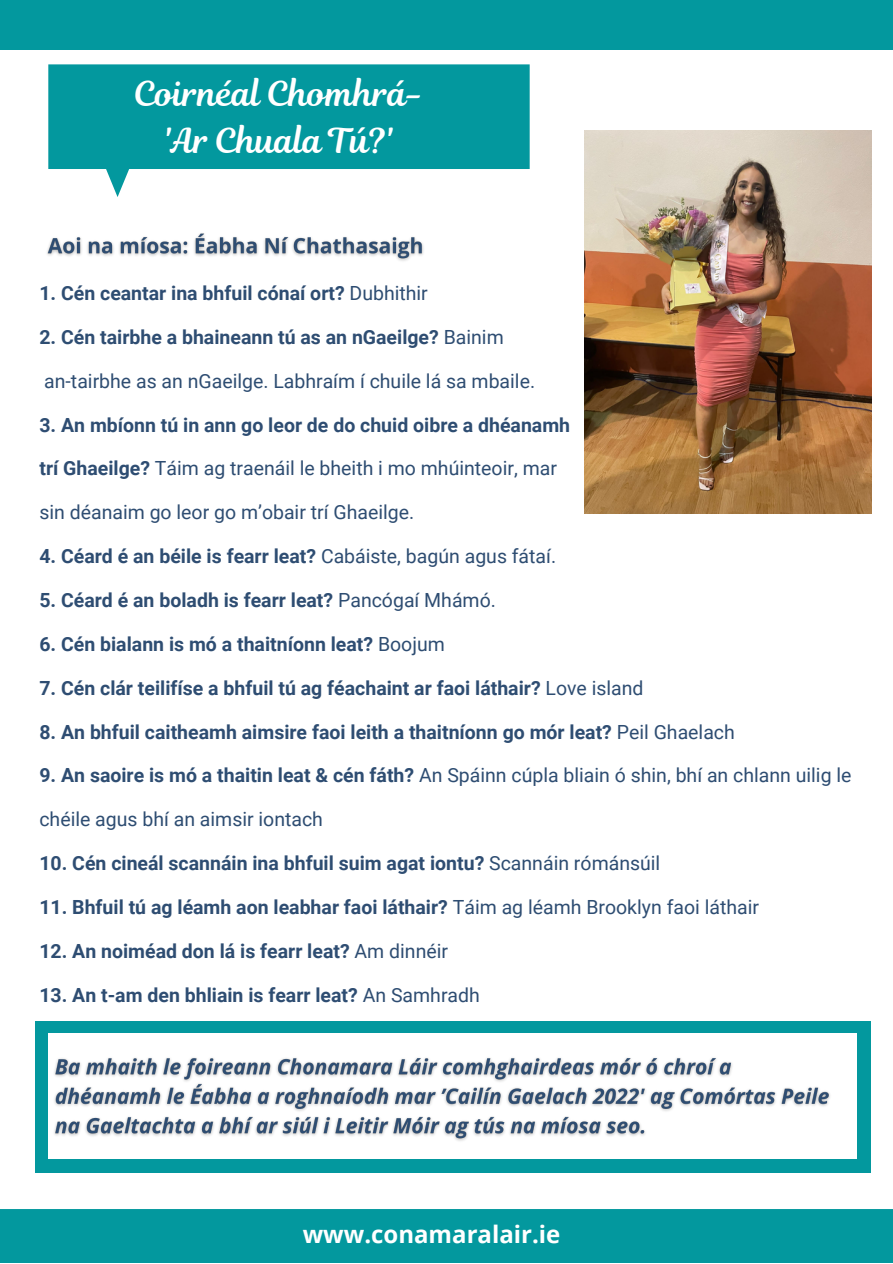
<style>
.page{position:relative;width:893px;height:1264px;background:#fff}
.page>*{position:absolute;margin:0;border:0;box-sizing:border-box;transform-origin:0 0}
.t1{font:34.05px/47px "RTL Romman Regular";color:#fff;text-align:center}
.t2{font:700 24px "Open Sans";color:#fff}
.t3{font:700 19.5px "Roboto";color:#2e4d72}
.t4{font:19.5px "Roboto";color:#2e4d72}
.s1{font-weight:400}
.s2{font-weight:700}
</style>
<div class="page">
<div style="left:0;top:1209px;width:892px;height:53px;background:#03989e"></div>
<div style="left:0;top:0;width:892px;height:50px;background:#03989e"></div>
<svg style="left:48px;top:64px;width:481px;height:133px;fill:#03989e"></svg>
<img style="left:584px;top:131px;width:287px;height:382px">
<div style="left:35px;top:1021px;width:836px;height:152px;background:#03989e"></div>
<div style="left:48px;top:1033px;width:808px;height:126px;background:#fff"></div>
<img style="left:47px;top:233px;width:377px;height:28px">
<img style="left:54px;top:1057px;width:776px;height:84px">
<h1 class="t1" style="left:134px;top:70px;width:291px">Coirnéal Chomhrá-'Ar Chuala Tú?'</h1>
<p class="t3" style="left:39px;top:282px;width:390px">1. Cén ceantar ina bhfuil cónaí ort? <span class="s1">Dubhithir</span></p>
<p class="t3" style="left:39px;top:326px;width:466px">2. Cén tairbhe a bhaineann tú as an nGaeilge? <span class="s1">Bainim</span></p>
<p class="t4" style="left:44px;top:369px;width:492px">an-tairbhe as an nGaeilge. Labhraím í chuile lá sa mbaile.</p>
<p class="t3" style="left:39px;top:413px;width:532px">3. An mbíonn tú in ann go leor de do chuid oibre a dhéanamh</p>
<p class="t4" style="left:39px;top:457px;width:519px"><span class="s2">trí Ghaeilge?</span> Táim ag traenáil le bheith i mo mhúinteoir, mar</p>
<p class="t4" style="left:39px;top:501px;width:376px">sin déanaim go leor go m’obair trí Ghaeilge.</p>
<p class="t3" style="left:39px;top:545px;width:518px">4. Céard é an béile is fearr leat? <span class="s1">Cabáiste, bagún agus fátaí.</span></p>
<p class="t3" style="left:39px;top:589px;width:458px">5. Céard é an boladh is fearr leat? <span class="s1">Pancógaí Mhámó.</span></p>
<p class="t3" style="left:39px;top:632px;width:407px">6. Cén bialann is mó a thaitníonn leat? <span class="s1">Boojum</span></p>
<p class="t3" style="left:39px;top:676px;width:605px">7. Cén clár teilifíse a bhfuil tú ag féachaint ar faoi láthair? <span class="s1">Love island</span></p>
<p class="t3" style="left:39px;top:720px;width:697px">8. An bhfuil caitheamh aimsire faoi leith a thaitníonn go mór leat? <span class="s1">Peil Ghaelach</span></p>
<p class="t4" style="left:39px;top:764px;width:813px"><span class="s2">9. An saoire is mó a thaitin leat &amp; cén fáth?</span> An Spáinn cúpla bliain ó shin, bhí an chlann uilig le</p>
<p class="t4" style="left:39px;top:808px;width:285px">chéile agus bhí an aimsir iontach</p>
<p class="t3" style="left:39px;top:852px;width:622px">10. Cén cineál scannáin ina bhfuil suim agat iontu? <span class="s1">Scannáin rómánsúil</span></p>
<p class="t3" style="left:39px;top:895px;width:721px">11. Bhfuil tú ag léamh aon leabhar faoi láthair? <span class="s1">Táim ag léamh Brooklyn faoi láthair</span></p>
<p class="t3" style="left:39px;top:939px;width:410px">12. An noiméad don lá is fearr leat? <span class="s1">Am dinnéir</span></p>
<p class="t3" style="left:39px;top:983px;width:442px">13. An t-am den bhliain is fearr leat? <span class="s1">An Samhradh</span></p>
<p class="t2" style="left:303px;top:1217px;width:259px">www.conamaralair.ie</p>
</div>
